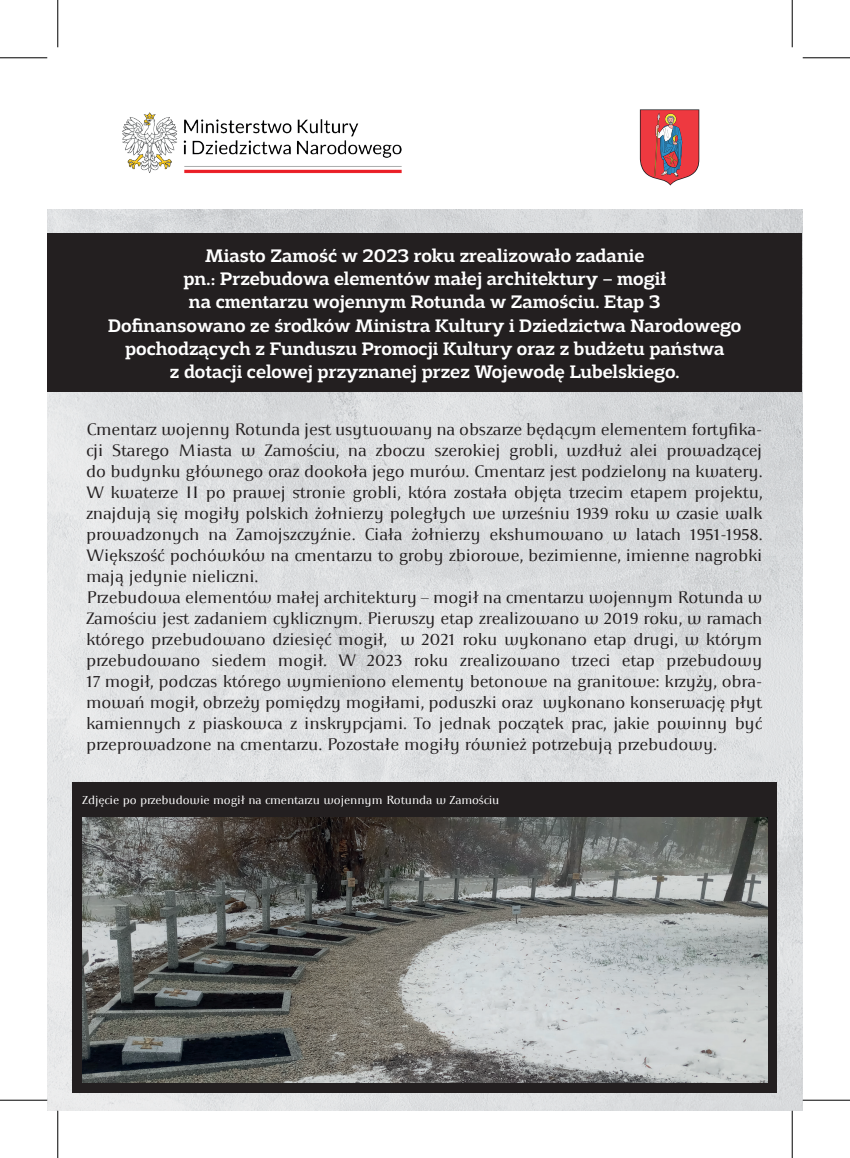
<style>
.page{position:relative;width:850px;height:1158px;background:#fff}
.page>*{position:absolute;margin:0;border:0;box-sizing:border-box;transform-origin:0 0}
.t1{font:500 19.25px/23.1px "Adria Slab";color:#fff;text-align:center}
.t2{font:17.5px/21px "Apolonia";letter-spacing:-.005em;color:#231f20}
.t3{font:12.25px "Apolonia";letter-spacing:-.005em;color:#fff}
</style>
<div class="page">
<img style="left:48px;top:209px;width:754px;height:900px">
<div style="left:72px;top:782px;width:704px;height:311px;background:#231f20"></div>
<div style="left:48px;top:233px;width:754px;height:158px;background:#231f20"></div>
<img style="left:82px;top:817px;width:685px;height:264px">
<img style="left:122px;top:112px;width:280px;height:62px">
<svg style="left:640px;top:109px;width:59px;height:76px"></svg>
<hr style="left:0;top:57px;width:47px;height:1px;background:#000">
<hr style="left:802px;top:57px;width:48px;height:1px;background:#000">
<hr style="left:0;top:1099px;width:47px;height:1px;background:#000">
<hr style="left:802px;top:1099px;width:48px;height:1px;background:#000">
<hr style="left:57px;top:0;width:1px;height:47px;background:#000">
<hr style="left:57px;top:1110px;width:1px;height:47px;background:#000">
<hr style="left:792px;top:0;width:1px;height:47px;background:#000">
<hr style="left:792px;top:1110px;width:1px;height:47px;background:#000">
<p class="t1" style="left:108px;top:244px;width:635px">Miasto Zamość w 2023 roku zrealizowało zadanie<br>pn.: Przebudowa elementów małej architektury – mogił<br>na cmentarzu wojennym Rotunda w Zamościu. Etap 3<br>Dofinansowano ze środków Ministra Kultury i Dziedzictwa Narodowego pochodzących z Funduszu Promocji Kultury oraz z budżetu państwa<br>z dotacji celowej przyznanej przez Wojewodę Lubelskiego.</p>
<p class="t2" style="left:86px;top:418px;width:678px">Cmentarz wojenny Rotunda jest usytuowany na obszarze będącym elementem fortyfika&shy;cji Starego Miasta w Zamościu, na zboczu szerokiej grobli, wzdłuż alei prowadzącej do budynku głównego oraz dookoła jego murów. Cmentarz jest podzielony na kwatery.<br>W kwaterze II po prawej stronie grobli, która została objęta trzecim etapem projektu, znajdują się mogiły polskich żołnierzy poległych we wrześniu 1939 roku w czasie walk prowadzonych na Zamojszczyźnie. Ciała żołnierzy ekshumowano w latach 1951-1958.<br>Większość pochówków na cmentarzu to groby zbiorowe, bezimienne, imienne nagrobki mają jedynie nieliczni.<br>Przebudowa elementów małej architektury – mogił na cmentarzu wojennym Rotunda w Zamościu jest zadaniem cyklicznym. Pierwszy etap zrealizowano w 2019 roku, w ramach którego przebudowano dziesięć mogił, w 2021 roku wykonano etap drugi, w którym przebudowano siedem mogił. W 2023 roku zrealizowano trzeci etap przebudowy 17 mogił, podczas którego wymieniono elementy betonowe na granitowe: krzyży, obra&shy;mowań mogił, obrzeży pomiędzy mogiłami, poduszki oraz wykonano konserwację płyt kamiennych z piaskowca z inskrypcjami. To jednak początek prac, jakie powinny być przeprowadzone na cmentarzu. Pozostałe mogiły również potrzebują przebudowy.</p>
<p class="t3" style="left:82px;top:792px;width:419px">Zdjęcie po przebudowie mogił na cmentarzu wojennym Rotunda w Zamościu</p>
</div>
